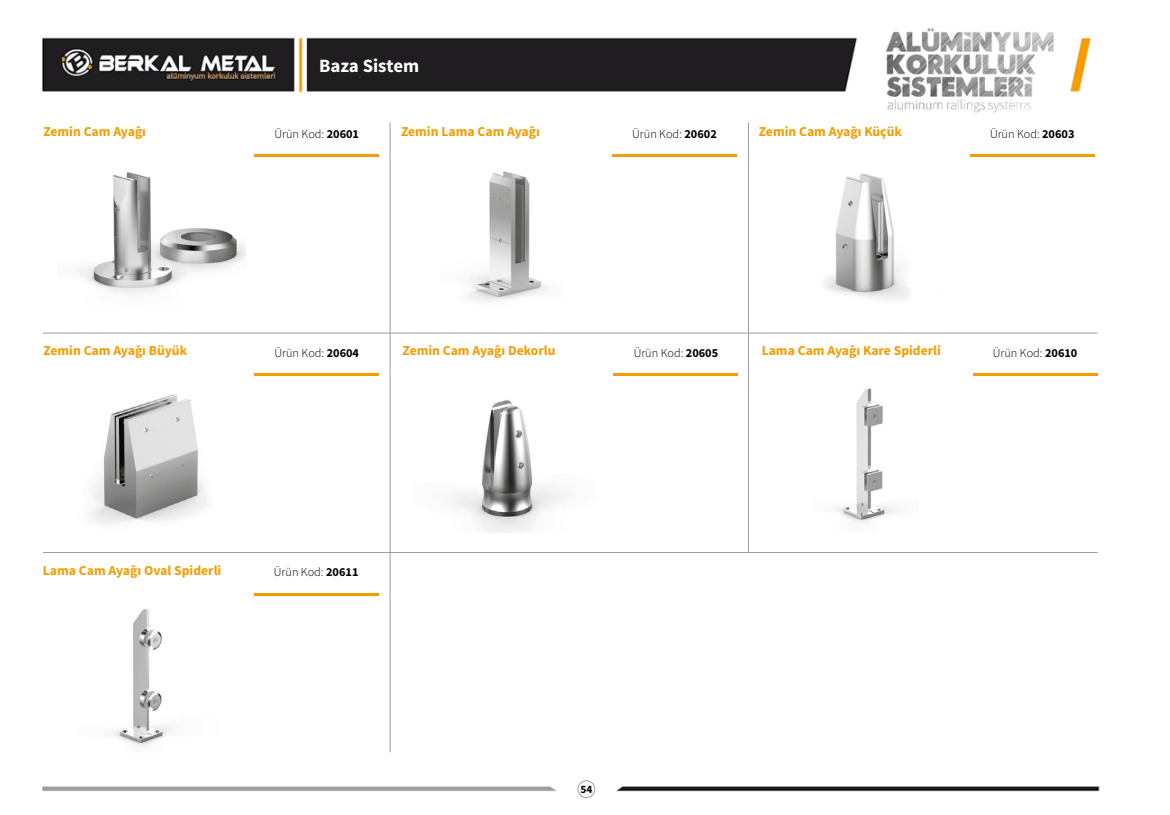
<style>
.page{position:relative;width:1170px;height:815px;background:#fff}
.page>*{position:absolute;margin:0;border:0;box-sizing:border-box;transform-origin:0 0}
.t1{font:700 18.75px "Source Sans Pro";color:#fff}
.t2{font:700 13.62px "Source Sans Pro";color:#f59c00}
.t3{font:300 12.25px "Source Sans Pro";color:#000}
.t4{font:700 11.25px "Source Sans Pro";color:#000}
.s1{font-weight:700}
</style>
<div class="page">
<img style="left:42px;top:28px;width:1058px;height:770px">
<div style="left:577px;top:780px;width:18px;height:18px;border:1px solid #9d9d9c;border-radius:50%"></div>
<img style="left:57px;top:165px;width:188px;height:149px">
<hr style="left:254px;top:154px;width:125px;height:3px;background:#f59c00">
<img style="left:63px;top:387px;width:186px;height:146px">
<hr style="left:254px;top:374px;width:125px;height:2px;background:#f59c00">
<img style="left:439px;top:165px;width:162px;height:149px">
<hr style="left:612px;top:154px;width:125px;height:3px;background:#f59c00">
<img style="left:810px;top:384px;width:108px;height:149px">
<hr style="left:972px;top:374px;width:125px;height:2px;background:#f59c00">
<img style="left:782px;top:168px;width:166px;height:146px">
<hr style="left:969px;top:154px;width:125px;height:3px;background:#f59c00">
<img style="left:75px;top:603px;width:173px;height:149px">
<hr style="left:254px;top:593px;width:124px;height:2px;background:#f59c00">
<hr style="left:748px;top:123px;width:1px;height:429px;background:#9d9d9c">
<hr style="left:390px;top:123px;width:1px;height:629px;background:#9d9d9c">
<hr style="left:43px;top:333px;width:1054px;height:1px;background:#9d9d9c">
<hr style="left:43px;top:552px;width:1054px;height:1px;background:#9d9d9c">
<hr style="left:613px;top:374px;width:125px;height:2px;background:#f59c00">
<img style="left:413px;top:391px;width:182px;height:142px">
<h1 class="t1" style="left:319px;top:54px;width:102px">Baza Sistem</h1>
<p class="t2" style="left:43px;top:122px;width:104px">Zemin Cam Ayağı</p>
<p class="t3" style="left:274px;top:126px;width:86px">Ürün Kod: <span class="s1">20601</span></p>
<p class="t2" style="left:401px;top:122px;width:140px">Zemin Lama Cam Ayağı</p>
<p class="t3" style="left:632px;top:126px;width:86px">Ürün Kod: <span class="s1">20602</span></p>
<p class="t2" style="left:758px;top:122px;width:145px">Zemin Cam Ayağı Küçük</p>
<p class="t3" style="left:989px;top:126px;width:86px">Ürün Kod: <span class="s1">20603</span></p>
<p class="t2" style="left:43px;top:342px;width:145px">Zemin Cam Ayağı Büyük</p>
<p class="t3" style="left:274px;top:345px;width:86px">Ürün Kod: <span class="s1">20604</span></p>
<p class="t2" style="left:402px;top:342px;width:154px">Zemin Cam Ayağı Dekorlu</p>
<p class="t3" style="left:633px;top:345px;width:86px">Ürün Kod: <span class="s1">20605</span></p>
<p class="t2" style="left:761px;top:342px;width:181px">Lama Cam Ayağı Kare Spiderli</p>
<p class="t3" style="left:992px;top:345px;width:86px">Ürün Kod: <span class="s1">20610</span></p>
<p class="t2" style="left:43px;top:561px;width:180px">Lama Cam Ayağı Oval Spiderli</p>
<p class="t3" style="left:274px;top:565px;width:86px">Ürün Kod: <span class="s1">20611</span></p>
<p class="t4" style="left:580px;top:782px;width:13px">54</p>
</div>
